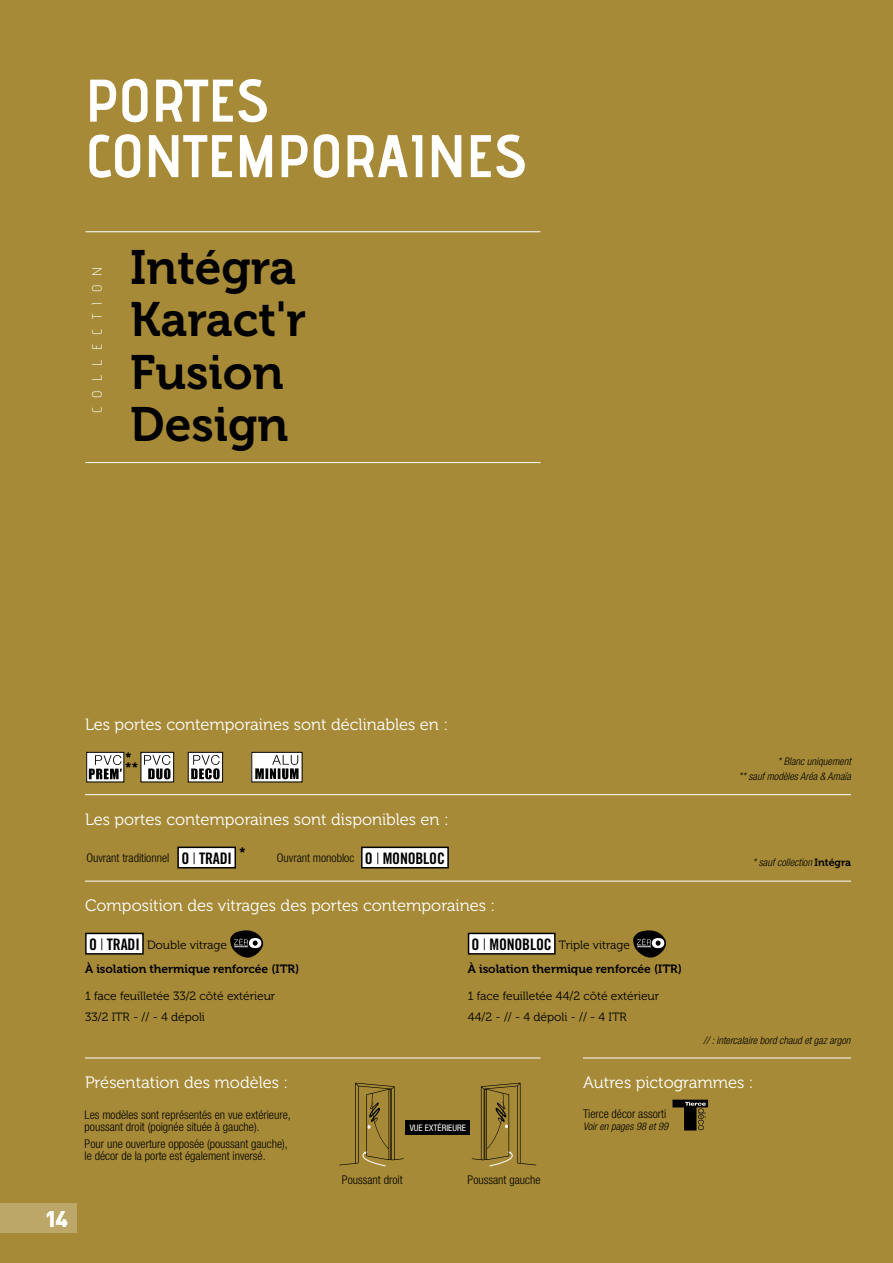
<style>
.page{position:relative;width:893px;height:1263px;background:#a68a37}
.page>*{position:absolute;margin:0;border:0;box-sizing:border-box;transform-origin:0 0}
.t1{font:700 60px/55.5px "Advent Pro";color:#fff}
.t2{font:48px/52.5px "Museo 700";color:#000}
.t3{font:900 22.5px "DIN Pro";color:#fff}
.t4{font:16.5px "Museo 300";color:#fff}
.t5{font:300 13.5px "Advent Pro";letter-spacing:.7em;color:#fff}
.t6{font:13.5px/10.1px "Museo 700";color:#000}
.t7{font:300 condensed 12px/12px "Helvetica Neue LT Std";color:#000}
.t8{font:12px "Museo 300";color:#000}
.t9{font:12px "Museo 700";color:#000}
.t10{font:italic 300 condensed 10.5px/14.7px "Helvetica Neue LT Std";color:#000;text-align:right}
.t11{font:condensed 9px "Helvetica Neue LT Std";color:#fff}
.s1{font-family:"Trade Gothic Bold Cond Twenty";font-weight:400;font-stretch:normal;font-size:15.9px}
.s2{font-family:"Trade Gothic";font-stretch:normal;font-size:15.9px}
.s3{font-family:"Trade Gothic Bold Cond Twenty";font-size:15.9px}
.s4{font-family:"Trade Gothic";font-weight:300;font-size:15.9px}
.s5{font-family:"Museo 700";font-weight:400;font-style:normal;font-stretch:normal}
</style>
<div class="page">
<svg style="left:88px;top:754px;width:34px;height:26px"></svg>
<div style="left:86px;top:752px;width:38px;height:30px;border:1px solid #000"></div>
<svg style="left:89px;top:755px;width:33px;height:24px"></svg>
<div style="left:141px;top:752px;width:33px;height:30px;background:#fff"></div>
<div style="left:141px;top:752px;width:33px;height:30px;border:1px solid #000"></div>
<svg style="left:144px;top:755px;width:27px;height:24px"></svg>
<div style="left:188px;top:752px;width:35px;height:30px;background:#fff"></div>
<div style="left:188px;top:752px;width:35px;height:30px;border:1px solid #000"></div>
<svg style="left:191px;top:755px;width:29px;height:24px"></svg>
<div style="left:252px;top:752px;width:50px;height:30px;background:#fff"></div>
<div style="left:251px;top:752px;width:51px;height:30px;border:1px solid #000"></div>
<svg style="left:255px;top:755px;width:44px;height:24px"></svg>
<div style="left:0;top:1203px;width:77px;height:30px;background:#bca769"></div>
<hr style="left:85px;top:231px;width:455px;height:1px;background:#fff">
<hr style="left:85px;top:462px;width:455px;height:1px;background:#fff">
<div style="left:178px;top:847px;width:57px;height:21px;background:#fff"></div>
<div style="left:177px;top:846px;width:59px;height:22px;border:2px solid #000"></div>
<div style="left:362px;top:847px;width:86px;height:21px;background:#fff"></div>
<div style="left:361px;top:846px;width:88px;height:22px;border:2px solid #000"></div>
<hr style="left:85px;top:794px;width:766px;height:1px;background:#fff">
<hr style="left:85px;top:881px;width:766px;height:1px;background:#fff">
<div style="left:86px;top:933px;width:57px;height:21px;background:#fff"></div>
<div style="left:85px;top:933px;width:59px;height:21px;border:2px solid #000"></div>
<svg style="left:230px;top:930px;width:34px;height:28px"></svg>
<div style="left:469px;top:933px;width:86px;height:21px;background:#fff"></div>
<div style="left:468px;top:933px;width:88px;height:21px;border:2px solid #000"></div>
<svg style="left:633px;top:930px;width:33px;height:28px"></svg>
<svg style="left:672px;top:1100px;width:36px;height:30px"></svg>
<hr style="left:583px;top:1058px;width:268px;height:1px;background:#fff">
<hr style="left:85px;top:1058px;width:455px;height:1px;background:#fff">
<div style="left:405px;top:1120px;width:65px;height:15px;background:#000"></div>
<svg style="left:339px;top:1083px;width:65px;height:84px"></svg>
<svg style="left:472px;top:1083px;width:64px;height:84px"></svg>
<h1 class="t1" style="left:85px;top:72px;width:444px">PORTES<br>CONTEMPORAINES</h1>
<p class="t5" style="left:89px;top:413px;width:148px;rotate:-90deg">COLLECTION</p>
<h2 class="t2" style="left:130px;top:241px;width:177px">Intégra<br>Karact'r<br>Fusion<br>Design</h2>
<h3 class="t3" style="left:45px;top:1201px;width:25px">1414</h3>
<h3 class="t4" style="left:85px;top:715px;width:365px">Les portes contemporaines sont déclinables en :</h3>
<p class="t6" style="left:125px;top:753px;width:15px">* **</p>
<h3 class="t4" style="left:85px;top:810px;width:365px">Les portes contemporaines sont disponibles en :</h3>
<p class="t6" style="left:239px;top:847px;width:8px">*</p>
<p class="t7" style="left:86px;top:851px;width:147px">Ouvrant traditionnel <span class="s1">O</span> <span class="s2">|</span> <span class="s1">TRADI</span></p>
<p class="t7" style="left:277px;top:851px;width:170px">Ouvrant monobloc <span class="s1">O</span> <span class="s2">|</span> <span class="s1">MONOBLOC</span></p>
<h3 class="t4" style="left:85px;top:896px;width:412px">Composition des vitrages des portes contemporaines :</h3>
<p class="t8" style="left:89px;top:938px;width:139px"><span class="s3">O</span> <span class="s4">|</span> <span class="s3">TRADI</span> Double vitrage</p>
<p class="t9" style="left:85px;top:962px;width:216px">À isolation thermique renforcée (ITR)</p>
<p class="t8" style="left:472px;top:938px;width:160px"><span class="s3">O</span> <span class="s4">|</span> <span class="s3">MONOBLOC</span> Triple vitrage</p>
<p class="t9" style="left:468px;top:962px;width:216px">À isolation thermique renforcée (ITR)</p>
<p class="t8" style="left:85px;top:989px;width:192px">1 face feuilletée 33/2 côté extérieur</p>
<p class="t8" style="left:468px;top:989px;width:193px">1 face feuilletée 44/2 côté extérieur</p>
<p class="t8" style="left:85px;top:1010px;width:121px">33/2 ITR - // - 4 dépoli</p>
<p class="t8" style="left:468px;top:1010px;width:161px">44/2 - // - 4 dépoli - // - 4 ITR</p>
<p class="t10" style="left:739px;top:755px;width:113px">* Blanc uniquement<br>** sauf modèles Aréa &amp; Amaïa</p>
<p class="t10" style="left:753px;top:855px;width:100px">* sauf collection <span class="s5">Intégra</span></p>
<p class="t10" style="left:703px;top:1033px;width:149px">// : intercalaire bord chaud et gaz argon</p>
<h3 class="t4" style="left:85px;top:1073px;width:205px">Présentation des modèles :</h3>
<p class="t7" style="left:85px;top:1109px;width:208px">Les modèles sont représentés en vue extérieure, poussant droit (poignée située à gauche).</p>
<p class="t7" style="left:85px;top:1137px;width:205px">Pour une ouverture opposée (poussant gauche), le décor de la porte est également inversé.</p>
<p class="t11" style="left:410px;top:1123px;width:58px">VUE EXTÉRIEURE</p>
<p class="t7" style="left:342px;top:1174px;width:62px">Poussant droit</p>
<p class="t7" style="left:468px;top:1174px;width:74px">Poussant gauche</p>
<h3 class="t4" style="left:583px;top:1073px;width:172px">Autres pictogrammes :</h3>
<p class="t7" style="left:583px;top:1107px;width:85px">Tierce décor assorti</p>
<p class="t10" style="left:583px;top:1119px;width:87px">Voir en pages 98 et 99</p>
</div>
